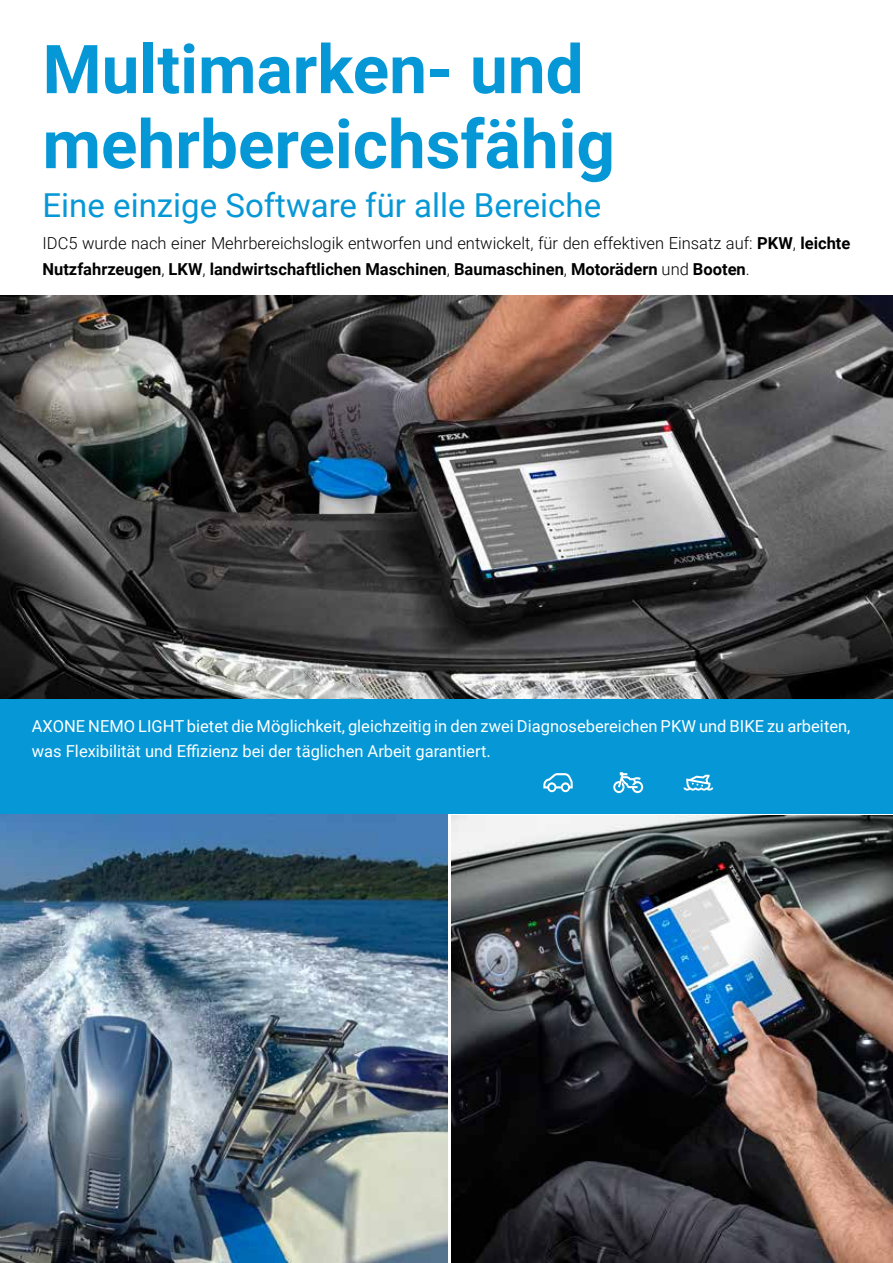
<style>
.page{position:relative;width:893px;height:1263px;background:#fff}
.page>*{position:absolute;margin:0;border:0;box-sizing:border-box;transform-origin:0 0}
.t1{font:700 67.5px/75px "Roboto";color:#0698d6}
.t2{font:33px "Roboto";color:#0698d6}
.t3{font:300 16.5px/25.5px "Roboto";color:#000}
.t4{font:16.5px/25.5px "Roboto";color:#fff}
.s1{font-weight:700}
</style>
<div class="page">
<div style="left:0;top:698px;width:893px;height:116px;background:#0698d6"></div>
<svg style="left:543px;top:773px;width:30px;height:19px"></svg>
<svg style="left:613px;top:772px;width:30px;height:21px"></svg>
<img style="left:452px;top:815px;width:441px;height:448px">
<img style="left:0;top:295px;width:893px;height:403px">
<svg style="left:683px;top:775px;width:30px;height:15px"></svg>
<img style="left:0;top:814px;width:447px;height:449px">
<h1 class="t1" style="left:43px;top:29px;width:574px">Multimarken- und mehrbereichsfähig</h1>
<h2 class="t2" style="left:43px;top:182px;width:560px">Eine einzige Software für alle Bereiche</h2>
<p class="t3" style="left:43px;top:230px;width:809px">IDC5 wurde nach einer Mehrbereichslogik entworfen und entwickelt, für den effektiven Einsatz auf: <span class="s1">PKW</span>, <span class="s1">leichte<br>Nutzfahrzeugen</span>, <span class="s1">LKW</span>, <span class="s1">landwirtschaftlichen Maschinen</span>, <span class="s1">Baumaschinen</span>, <span class="s1">Motorädern</span> und <span class="s1">Booten</span>.</p>
<p class="t4" style="left:32px;top:713px;width:820px">AXONE NEMO LIGHT bietet die Möglichkeit, gleichzeitig in den zwei Diagnosebereichen PKW und BIKE zu arbeiten, was Flexibilität und Effizienz bei der täglichen Arbeit garantiert.</p>
</div>
